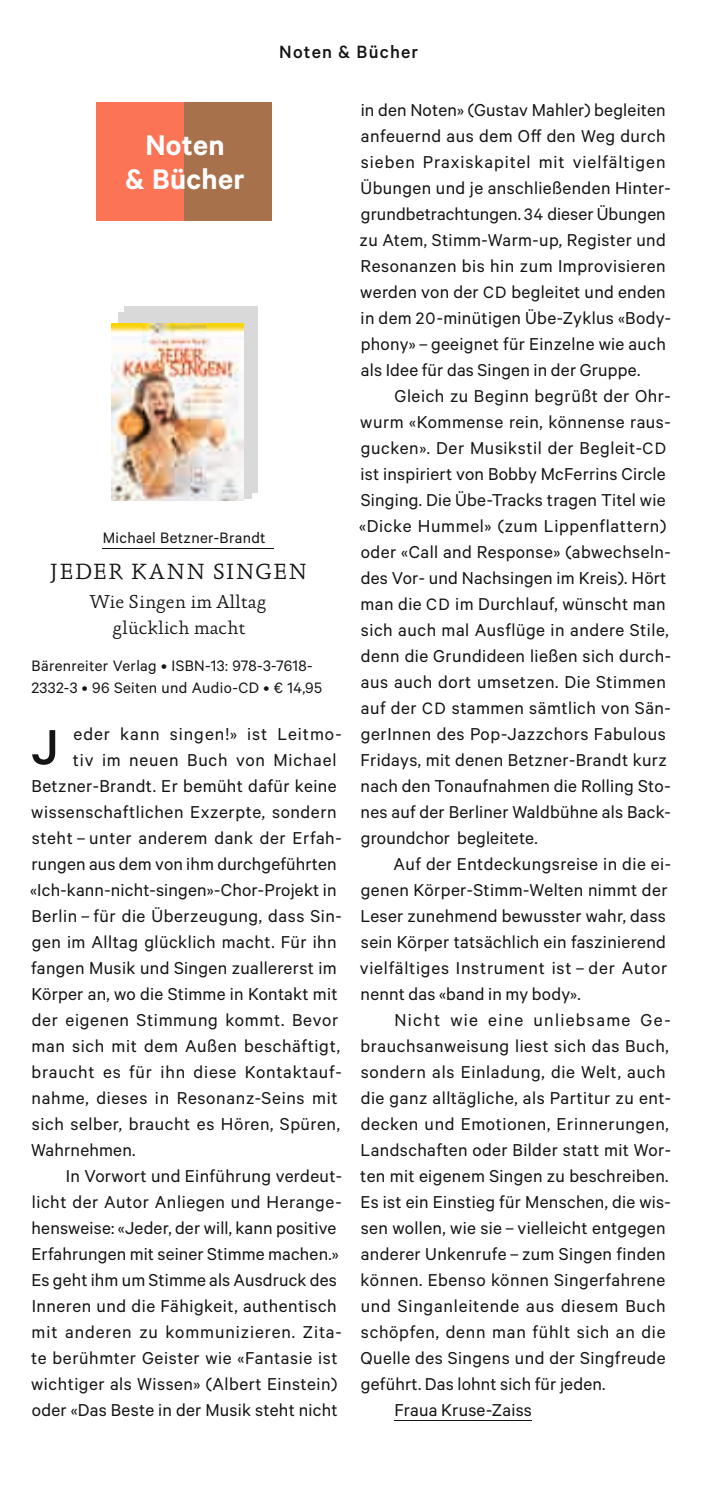
<style>
.page{position:relative;width:710px;height:1501px;background:#fff}
.page>*{position:absolute;margin:0;border:0;box-sizing:border-box;transform-origin:0 0}
.t1{font:500 55.6px "Calibre";color:#131413}
.t2{font:600 32px/34px "Calibre";letter-spacing:.01em;color:#fff;text-align:center}
.t3{font:300 22.4px "Absara TF";letter-spacing:.04em;color:#131413}
.t4{font:500 20px "Calibre";letter-spacing:.06em;color:#131413}
.t5{font:19.4px/26px "Calibre";letter-spacing:.02em;color:#131413}
.t6{font:19.4px "Calibre";letter-spacing:.04em;color:#131413}
.t7{font:19.4px "Calibre";letter-spacing:.045em;color:#131413}
.t8{font:19.4px "Calibre";letter-spacing:.05em;color:#131413}
.t9{font:19.4px "Calibre";letter-spacing:.065em;color:#131413}
.t10{font:300 19px/26px "Absara TF";letter-spacing:.005em;color:#131413;text-align:center}
.t11{font:17px/22px "Calibre";letter-spacing:.02em;color:#131413}
.s1{font-size:18.6px}
</style>
<div class="page">
<div style="left:96px;top:102px;width:88px;height:118px;background:#fa7455"></div>
<div style="left:184px;top:102px;width:88px;height:118px;background:#a7714c"></div>
<hr style="left:103px;top:548px;width:171px;height:1px;background:#131413">
<div style="left:124px;top:307px;width:133px;height:186px;background:#d9d9d9"></div>
<div style="left:118px;top:312px;width:133px;height:186px;background:#d9d9d9"></div>
<img style="left:111px;top:323px;width:132px;height:178px">
<hr style="left:394px;top:1420px;width:138px;height:1px;background:#131413">
<p class="t4" style="left:279px;top:40px;width:141px">Noten &amp; Bücher</p>
<h2 class="t2" style="left:125px;top:127px;width:121px">Noten<br>&amp; Bücher</h2>
<p class="t11" style="left:103px;top:526px;width:164px">Michael Betzner-Brandt</p>
<p class="t3" style="left:50px;top:560px;width:259px">JEDER KANN SINGEN</p>
<p class="t10" style="left:89px;top:590px;width:178px">Wie Singen im Alltag glücklich macht</p>
<p class="t11" style="left:31px;top:654px;width:292px">Bärenreiter Verlag • ISBN-13: 978-3-7618-<br>2332-3 • 96 Seiten und Audio-CD • € 14,95</p>
<h1 class="t1" style="left:31px;top:715px;width:28px">J</h1>
<p class="t8" style="left:73px;top:723px;width:270px">eder kann singen!» ist Leitmo-</p>
<p class="t6" style="left:73px;top:749px;width:265px">tiv im neuen Buch von Michael</p>
<p class="t5" style="left:31px;top:772px;width:306px">Betzner-Brandt. Er bemüht dafür keine</p>
<p class="t5" style="left:31px;top:798px;width:307px">wissenschaftlichen Exzerpte, sondern</p>
<p class="t5" style="left:32px;top:824px;width:311px">steht – unter anderem dank der Erfah-</p>
<p class="t5" style="left:32px;top:850px;width:306px">rungen aus dem von ihm durchgeführten</p>
<p class="t5" style="left:30px;top:876px;width:308px">«Ich-kann-nicht-singen»-Chor-Projekt in</p>
<p class="t5" style="left:31px;top:902px;width:311px">Berlin – für die Überzeugung, dass Sin-</p>
<p class="t5" style="left:32px;top:928px;width:306px">gen im Alltag glücklich macht. Für ihn</p>
<p class="t5" style="left:31px;top:954px;width:307px">fangen Musik und Singen zuallererst im</p>
<p class="t5" style="left:31px;top:980px;width:307px">Körper an, wo die Stimme in Kontakt mit</p>
<p class="t5" style="left:32px;top:1006px;width:308px">der eigenen Stimmung kommt. Bevor</p>
<p class="t5" style="left:32px;top:1032px;width:310px">man sich mit dem Außen beschäftigt,</p>
<p class="t6" style="left:32px;top:1061px;width:311px">braucht es für ihn diese Kontaktauf-</p>
<p class="t5" style="left:32px;top:1084px;width:307px">nahme, dieses in Resonanz-Seins mit</p>
<p class="t5" style="left:32px;top:1110px;width:309px">sich selber, braucht es Hören, Spüren,</p>
<p class="t5" style="left:31px;top:1136px;width:106px">Wahrnehmen.</p>
<p class="t5" style="left:66px;top:1162px;width:278px">In Vorwort und Einführung verdeut-</p>
<p class="t5" style="left:32px;top:1188px;width:311px">licht der Autor Anliegen und Herange-</p>
<p class="t5" style="left:32px;top:1214px;width:306px">hensweise: «Jeder, der will, kann positive</p>
<p class="t5" style="left:31px;top:1240px;width:309px">Erfahrungen mit seiner Stimme machen.»</p>
<p class="t5" style="left:31px;top:1266px;width:307px">Es geht ihm um Stimme als Ausdruck des</p>
<p class="t5" style="left:32px;top:1292px;width:306px">Inneren und die Fähigkeit, authentisch</p>
<p class="t7" style="left:32px;top:1321px;width:311px">mit anderen zu kommunizieren. Zita-</p>
<p class="t5" style="left:31px;top:1344px;width:308px">te berühmter Geister wie «Fantasie ist</p>
<p class="t5" style="left:31px;top:1370px;width:307px">wichtiger als Wissen» (Albert Einstein)</p>
<p class="t5" style="left:32px;top:1396px;width:307px">oder «Das Beste in der Musik steht nicht</p>
<p class="t5" style="left:359px;top:96px;width:313px">in den Noten» (Gustav Mahler) begleiten anfeuernd aus dem Off den Weg durch sieben Praxiskapitel mit vielfältigen Übungen und je anschließenden Hinter&shy;grundbetrachtungen. <span class="s1">34</span> dieser Übungen zu Atem, Stimm-Warm-up, Register und Resonanzen bis hin zum Improvisieren werden von der <span class="s1">CD</span> begleitet und enden in dem <span class="s1">20</span>-minütigen Übe-Zyklus «Body&shy;phony» – geeignet für Einzelne wie auch als Idee für das Singen in der Gruppe.</p>
<p class="t5" style="left:359px;top:382px;width:313px;text-indent:35px">Gleich zu Beginn begrüßt der Ohr&shy;wurm «Kommense rein, könnense raus&shy;gucken». Der Musikstil der Begleit-<span class="s1">CD </span>ist inspiriert von Bobby McFerrins Circle Singing. Die Übe-Tracks tragen Titel wie «Dicke Hummel» (zum Lippenflattern) oder «Call and Response» (abwechseln&shy;des Vor- und Nachsingen im Kreis). Hört man die <span class="s1">CD</span> im Durchlauf, wünscht man sich auch mal Ausflüge in andere Stile, denn die Grundideen ließen sich durch&shy;aus auch dort umsetzen. Die Stimmen auf der <span class="s1">CD</span> stammen sämtlich von Sän&shy;gerInnen des Pop-Jazzchors Fabulous Fridays, mit denen Betzner-Brandt kurz nach den Tonaufnahmen die Rolling Sto&shy;nes auf der Berliner Waldbühne als Back&shy;groundchor begleitete.</p>
<p class="t5" style="left:360px;top:850px;width:312px;text-indent:34px">Auf der Entdeckungsreise in die ei&shy;genen Körper-Stimm-Welten nimmt der Leser zunehmend bewusster wahr, dass sein Körper tatsächlich ein faszinierend vielfältiges Instrument ist – der Autor nennt das «band in my body».</p>
<p class="t9" style="left:394px;top:1009px;width:277px">Nicht wie eine unliebsame Ge-</p>
<p class="t5" style="left:360px;top:1032px;width:309px">brauchsanweisung liest sich das Buch,</p>
<p class="t5" style="left:361px;top:1058px;width:306px">sondern als Einladung, die Welt, auch</p>
<p class="t5" style="left:361px;top:1084px;width:311px">die ganz alltägliche, als Partitur zu ent-</p>
<p class="t5" style="left:361px;top:1110px;width:309px">decken und Emotionen, Erinnerungen,</p>
<p class="t5" style="left:360px;top:1136px;width:312px">Landschaften oder Bilder statt mit Wor-</p>
<p class="t5" style="left:360px;top:1162px;width:310px">ten mit eigenem Singen zu beschreiben.</p>
<p class="t5" style="left:360px;top:1188px;width:312px">Es ist ein Einstieg für Menschen, die wis-</p>
<p class="t5" style="left:361px;top:1214px;width:306px">sen wollen, wie sie – vielleicht entgegen</p>
<p class="t5" style="left:361px;top:1240px;width:306px">anderer Unkenrufe – zum Singen finden</p>
<p class="t5" style="left:360px;top:1266px;width:306px">können. Ebenso können Singerfahrene</p>
<p class="t6" style="left:360px;top:1295px;width:306px">und Singanleitende aus diesem Buch</p>
<p class="t5" style="left:361px;top:1318px;width:306px">schöpfen, denn man fühlt sich an die</p>
<p class="t5" style="left:360px;top:1344px;width:306px">Quelle des Singens und der Singfreude</p>
<p class="t5" style="left:361px;top:1370px;width:246px">geführt. Das lohnt sich für jeden.</p>
<p class="t5" style="left:394px;top:1396px;width:139px">Fraua Kruse-Zaiss</p>
</div>
